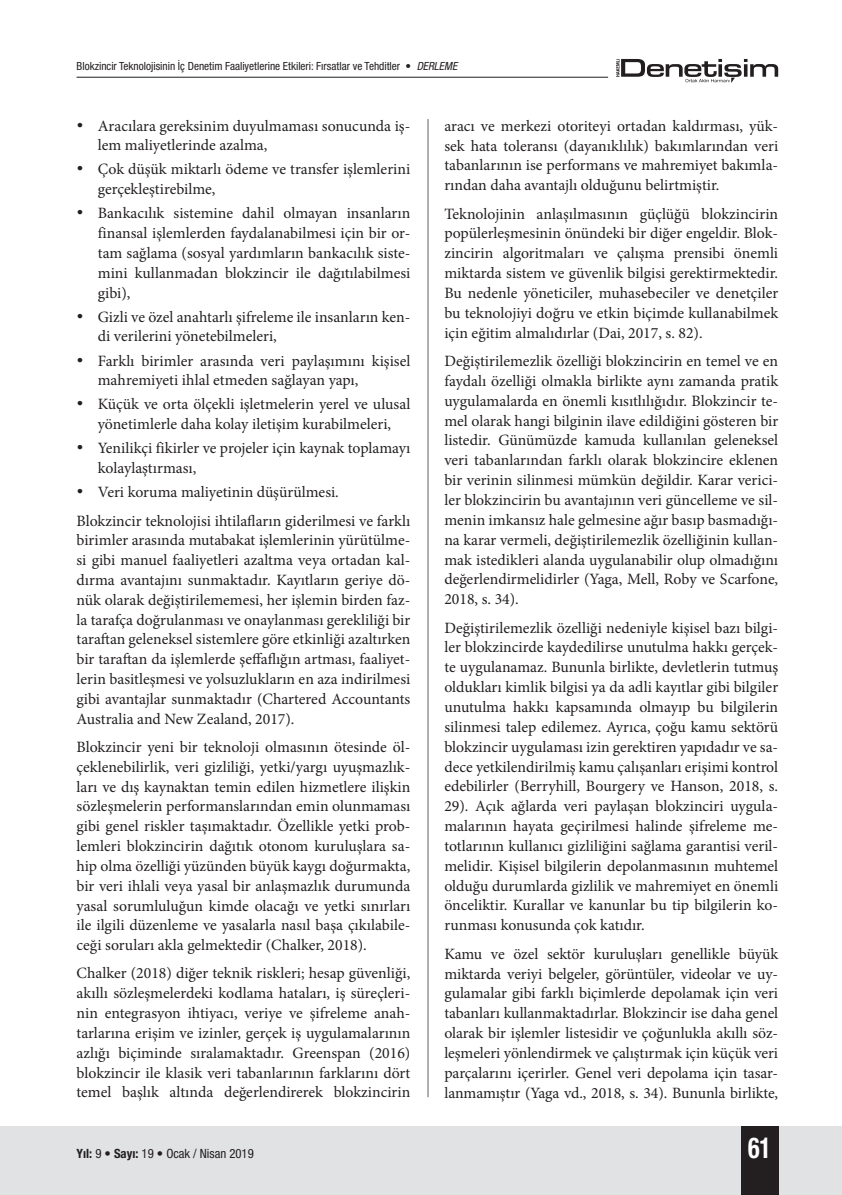
<style>
.page{position:relative;width:842px;height:1195px;background:#fff}
.page>*{position:absolute;margin:0;border:0;box-sizing:border-box;transform-origin:0 0}
.t1{font:700 condensed 28.8px "Helvetica Neue LT Pro";color:#fff;scale:.83 1}
.t2{font:15.75px/19.8px "Minion Pro";color:#231f20;text-align:justify}
.t3{font:condensed 12.75px "Helvetica Neue LT Pro";color:#231f20}
.t4{font:condensed 11.25px "Helvetica Neue LT Pro";color:#231f20}
.s1{font-style:italic}
.s2{font-weight:700}
</style>
<div class="page">
<hr style="left:428px;top:119px;width:1px;height:978px;background:#636366">
<hr style="left:77px;top:77px;width:531px;height:1px;background:#231f20">
<svg style="left:616px;top:59px;width:162px;height:24px"></svg>
<div style="left:0;top:1127px;width:842px;height:68px;background:#e1e2e4"></div>
<div style="left:741px;top:1127px;width:37px;height:68px;background:#231f20"></div>
<p class="t4" style="left:77px;top:60px;width:382px">Blokzincir Teknolojisinin İç Denetim Faaliyetlerine Etkileri: Fırsatlar ve Tehditler • <span class="s1">DERLEME</span></p>
<p class="t2" style="left:98px;top:116px;width:314px;text-indent:-21px">• Aracılara gereksinim duyulmaması sonucunda iş&shy;lem maliyetlerinde azalma,</p>
<p class="t2" style="left:98px;top:160px;width:314px;text-indent:-21px">• Çok düşük miktarlı ödeme ve transfer işlemlerini gerçekleştirebilme,</p>
<p class="t2" style="left:98px;top:203px;width:314px;text-indent:-21px">• Bankacılık sistemine dahil olmayan insanların finansal işlemlerden faydalanabilmesi için bir or&shy;tam sağlama (sosyal yardımların bankacılık siste&shy;mini kullanmadan blokzincir ile dağıtılabilmesi gibi),</p>
<p class="t2" style="left:98px;top:307px;width:314px;text-indent:-21px">• Gizli ve özel anahtarlı şifreleme ile insanların ken&shy;di verilerini yönetebilmeleri,</p>
<p class="t2" style="left:98px;top:351px;width:314px;text-indent:-21px">• Farklı birimler arasında veri paylaşımını kişisel mahremiyeti ihlal etmeden sağlayan yapı,</p>
<p class="t2" style="left:77px;top:394px;width:335px;text-align:center">• Küçük ve orta ölçekli işletmelerin yerel ve ulusal yönetimlerle daha kolay iletişim kurabilmeleri,</p>
<p class="t2" style="left:98px;top:438px;width:314px;text-indent:-21px">• Yenilikçi fikirler ve projeler için kaynak toplamayı kolaylaştırması,</p>
<p class="t2" style="left:77px;top:478px;width:335px;line-height:28.3px">• Veri koruma maliyetinin düşürülmesi.<br>Blokzincir teknolojisi ihtilafların giderilmesi ve farklı</p>
<p class="t2" style="left:77px;top:530px;width:335px">birimler arasında mutabakat işlemlerinin yürütülme&shy;si gibi manuel faaliyetleri azaltma veya ortadan kal&shy;dırma avantajını sunmaktadır. Kayıtların geriye dö&shy;nük olarak değiştirilememesi, her işlemin birden faz&shy;la tarafça doğrulanması ve onaylanması gerekliliği bir taraftan geleneksel sistemlere göre etkinliği azaltırken bir taraftan da işlemlerde şeffaflığın artması, faaliyet&shy;lerin basitleşmesi ve yolsuzlukların en aza indirilmesi gibi avantajlar sunmaktadır (Chartered Accountants Australia and New Zealand, 2017).</p>
<p class="t2" style="left:77px;top:737px;width:335px">Blokzincir yeni bir teknoloji olmasının ötesinde öl&shy;çeklenebilirlik, veri gizliliği, yetki/yargı uyuşmazlık&shy;ları ve dış kaynaktan temin edilen hizmetlere ilişkin sözleşmelerin performanslarından emin olunmaması gibi genel riskler taşımaktadır. Özellikle yetki prob&shy;lemleri blokzincirin dağıtık otonom kuruluşlara sa&shy;hip olma özelliği yüzünden büyük kaygı doğurmakta, bir veri ihlali veya yasal bir anlaşmazlık durumunda yasal sorumluluğun kimde olacağı ve yetki sınırları ile ilgili düzenleme ve yasalarla nasıl başa çıkılabile&shy;ceği soruları akla gelmektedir (Chalker, 2018).</p>
<p class="t2" style="left:77px;top:963px;width:335px">Chalker (2018) diğer teknik riskleri; hesap güvenliği, akıllı sözleşmelerdeki kodlama hataları, iş süreçleri&shy;nin entegrasyon ihtiyacı, veriye ve şifreleme anah&shy;tarlarına erişim ve izinler, gerçek iş uygulamalarının azlığı biçiminde sıralamaktadır. Greenspan (2016) blokzincir ile klasik veri tabanlarının farklarını dört temel başlık altında değerlendirerek blokzincirin</p>
<p class="t2" style="left:444px;top:116px;width:335px">aracı ve merkezi otoriteyi ortadan kaldırması, yük&shy;sek hata toleransı (dayanıklılık) bakımlarından veri tabanlarının ise performans ve mahremiyet bakımla&shy;rından daha avantajlı olduğunu belirtmiştir.</p>
<p class="t2" style="left:444px;top:204px;width:335px">Teknolojinin anlaşılmasının güçlüğü blokzincirin popülerleşmesinin önündeki bir diğer engeldir. Blok&shy;zincirin algoritmaları ve çalışma prensibi önemli miktarda sistem ve güvenlik bilgisi gerektirmektedir.<br>Bu nedenle yöneticiler, muhasebeciler ve denetçiler bu teknolojiyi doğru ve etkin biçimde kullanabilmek için eğitim almalıdırlar (Dai, 2017, s. 82).</p>
<p class="t2" style="left:444px;top:351px;width:335px">Değiştirilemezlik özelliği blokzincirin en temel ve en faydalı özelliği olmakla birlikte aynı zamanda pratik uygulamalarda en önemli kısıtlılığıdır. Blokzincir te&shy;mel olarak hangi bilginin ilave edildiğini gösteren bir listedir. Günümüzde kamuda kullanılan geleneksel veri tabanlarından farklı olarak blokzincire eklenen bir verinin silinmesi mümkün değildir. Karar verici&shy;ler blokzincirin bu avantajının veri güncelleme ve sil&shy;menin imkansız hale gelmesine ağır basıp basmadığı&shy;na karar vermeli, değiştirilemezlik özelliğinin kullan&shy;mak istedikleri alanda uygulanabilir olup olmadığını değerlendirmelidirler (Yaga, Mell, Roby ve Scarfone, 2018, s. 34).</p>
<p class="t2" style="left:444px;top:618px;width:335px">Değiştirilemezlik özelliği nedeniyle kişisel bazı bilgi&shy;ler blokzincirde kaydedilirse unutulma hakkı gerçek&shy;te uygulanamaz. Bununla birlikte, devletlerin tutmuş oldukları kimlik bilgisi ya da adli kayıtlar gibi bilgiler unutulma hakkı kapsamında olmayıp bu bilgilerin silinmesi talep edilemez. Ayrıca, çoğu kamu sektörü blokzincir uygulaması izin gerektiren yapıdadır ve sa&shy;dece yetkilendirilmiş kamu çalışanları erişimi kontrol edebilirler (Berryhill, Bourgery ve Hanson, 2018, s.<br>29). Açık ağlarda veri paylaşan blokzinciri uygula&shy;malarının hayata geçirilmesi halinde şifreleme me&shy;totlarının kullanıcı gizliliğini sağlama garantisi veril&shy;melidir. Kişisel bilgilerin depolanmasının muhtemel olduğu durumlarda gizlilik ve mahremiyet en önemli önceliktir. Kurallar ve kanunlar bu tip bilgilerin ko&shy;runması konusunda çok katıdır.</p>
<p class="t2" style="left:444px;top:944px;width:335px">Kamu ve özel sektör kuruluşları genellikle büyük miktarda veriyi belgeler, görüntüler, videolar ve uy&shy;gulamalar gibi farklı biçimlerde depolamak için veri tabanları kullanmaktadırlar. Blokzincir ise daha genel olarak bir işlemler listesidir ve çoğunlukla akıllı söz&shy;leşmeleri yönlendirmek ve çalıştırmak için küçük veri parçalarını içerirler. Genel veri depolama için tasar&shy;lanmamıştır (Yaga vd., 2018, s. 34). Bununla birlikte,</p>
<p class="t3" style="left:77px;top:1145px;width:179px"><span class="s2">Yıl:</span> 9 <span class="s2">• Sayı:</span> 19 <span class="s2">•</span> Ocak / Nisan 2019</p>
<h1 class="t1" style="left:748px;top:1130px;width:29px">61</h1>
</div>
